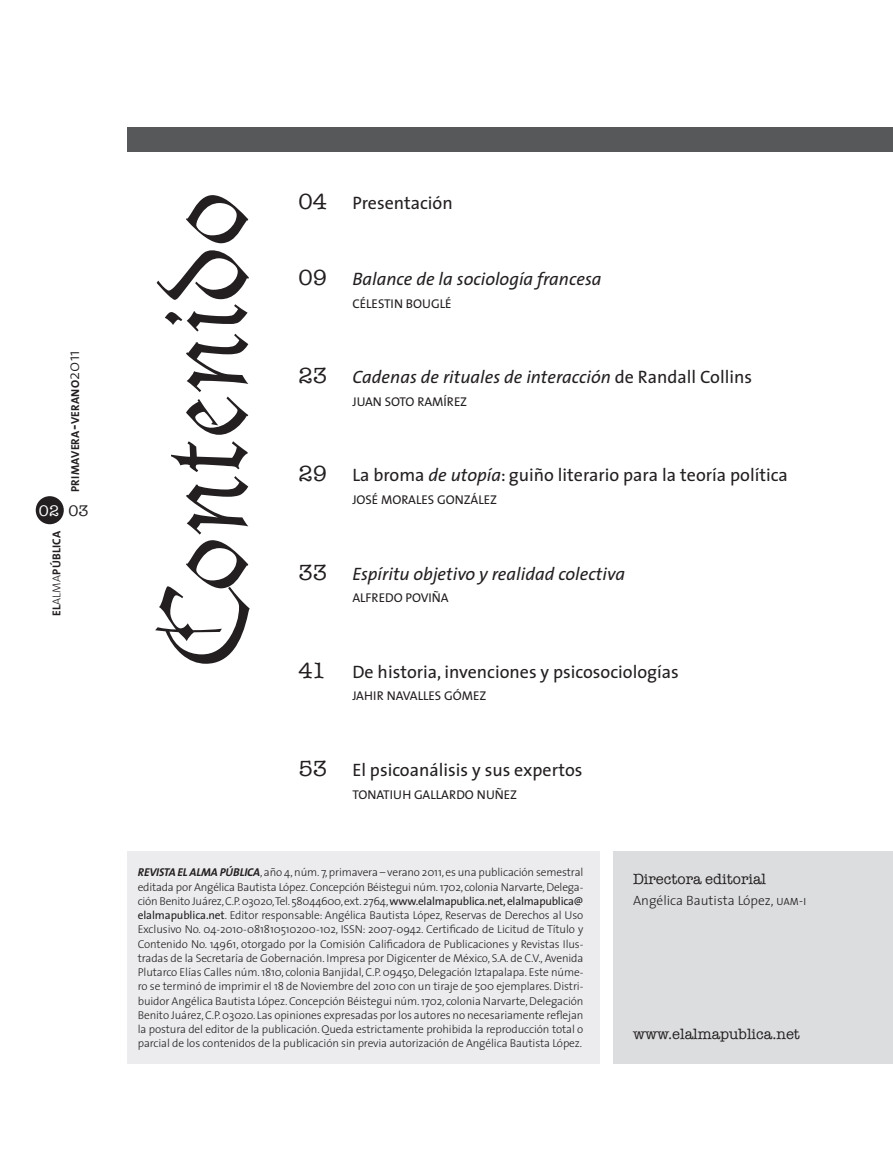
<style>
.page{position:relative;width:893px;height:1170px;background:#fff}
.page>*{position:absolute;margin:0;border:0;box-sizing:border-box;transform-origin:0 0}
.t1{font:120px "Casual SSK";letter-spacing:.025em;color:#231f20}
.t2{font:22.5px "American Typewriter";color:#231f20}
.t3{font:18px "The Sans";color:#231f20}
.t4{font:italic 18px "The Sans";color:#231f20}
.t5{font:15.75px "American Typewriter";color:#fff}
.t6{font:15px "American Typewriter";color:#231f20}
.t7{font:300 13.5px "The Sans";color:#231f20}
.t8{font:12.75px "The Sans Caps";color:#231f20}
.t9{font:700 11.55px "The Sans";letter-spacing:.02em;color:#231f20}
.t10{font:300 11.4px/14.2px "The Sans";letter-spacing:-.01em;color:#231f20;text-align:justify}
.s1{font-size:16.5px}
.s2{font-weight:300;font-size:16.5px}
.s3{color:#231f20}
.s4{font-weight:300}
.s5{font-family:"American Typewriter";font-style:normal;font-size:22.5px}
.s6{font-style:normal}
.s7{font-style:italic}
.s8{font-weight:700;font-style:italic}
.s9{font-weight:400}
.s10{font-family:"The Sans Light Caps";font-weight:400}
</style>
<div class="page">
<div style="left:36px;top:496px;width:28px;height:28px;background:#231f20;border-radius:50%"></div>
<div style="left:613px;top:850px;width:280px;height:213px;background:#dcdddf"></div>
<div style="left:128px;top:850px;width:472px;height:213px;background:#ececee"></div>
<div style="left:128px;top:128px;width:765px;height:24px;background:#57585a"></div>
<p class="t9" style="left:66px;top:492px;width:143px;rotate:-90deg">primavera<span class="s1">-</span>verano<span class="s2">2011</span></p>
<h3 class="t5" style="left:39px;top:501px;width:51px">02 <span class="s3">03</span></h3>
<p class="t9" style="left:47px;top:616px;width:87px;rotate:-90deg">el<span class="s4">alma</span>pública</p>
<h1 class="t1" style="left:132px;top:665px;width:473px;rotate:-90deg">Contenido</h1>
<h2 class="t2" style="left:298px;top:189px;width:30px">04</h2>
<h3 class="t3" style="left:352px;top:188px;width:102px">Presentación</h3>
<h3 class="t4" style="left:298px;top:264px;width:305px"><span class="s5">09</span> Balance de la sociología francesa</h3>
<p class="t8" style="left:352px;top:292px;width:101px">CÉLESTIN BOUGLÉ</p>
<h3 class="t4" style="left:298px;top:362px;width:455px"><span class="s5">23</span> Cadenas de rituales de interacción <span class="s6">de Randall Collins</span></h3>
<p class="t8" style="left:352px;top:391px;width:116px">JUAN SOTO RAMÍREZ</p>
<h2 class="t2" style="left:298px;top:461px;width:30px">29</h2>
<h3 class="t3" style="left:352px;top:460px;width:437px">La broma <span class="s7">de utopía</span>: guiño literario para la teoría política</h3>
<p class="t8" style="left:352px;top:489px;width:146px">JOSÉ MORALES GONZÁLEZ</p>
<h3 class="t4" style="left:298px;top:558px;width:328px"><span class="s5">33</span> Espíritu objetivo y realidad colectiva</h3>
<p class="t8" style="left:352px;top:587px;width:98px">ALFREDO POVIÑA</p>
<h2 class="t2" style="left:298px;top:657px;width:29px">41</h2>
<h3 class="t3" style="left:352px;top:656px;width:328px">De historia, invenciones y psicosociologías</h3>
<p class="t8" style="left:352px;top:685px;width:135px">JAHIR NAVALLES GÓMEZ</p>
<h2 class="t2" style="left:298px;top:755px;width:30px">53</h2>
<h3 class="t3" style="left:352px;top:755px;width:232px">El psicoanálisis y sus expertos</h3>
<p class="t8" style="left:352px;top:783px;width:166px">TONATIUH GALLARDO NUÑEZ</p>
<p class="t10" style="left:138px;top:864px;width:447px"><span class="s8">REVISTA EL ALMA PÚBLICA</span>, año 4, núm. 7, primavera – verano 2011, es una publicación semestral editada por Angélica Bautista López. Concepción Béistegui núm. 1702, colonia Narvarte, Delega&shy;ción Benito Juárez, C.P. 03020, Tel. 58044600, ext. 2764, <span class="s9">www.elalmapublica.net, elalmapublica@ elalmapublica.net</span>. Editor responsable: Angélica Bautista López, Reservas de Derechos al Uso Exclusivo No. 04-2010-081810510200-102, ISSN: 2007-0942. Certificado de Licitud de Título y Contenido No. 14961, otorgado por la Comisión Calificadora de Publicaciones y Revistas Ilus&shy;tradas de la Secretaría de Gobernación. Impresa por Digicenter de México, S.A. de C.V., Avenida Plutarco Elías Calles núm. 1810, colonia Banjidal, C.P. 09450, Delegación Iztapalapa. Este núme&shy;ro se terminó de imprimir el 18 de Noviembre del 2010 con un tiraje de 500 ejemplares. Distri&shy;buidor Angélica Bautista López. Concepción Béistegui núm. 1702, colonia Narvarte, Delegación Benito Juárez, C.P. 03020. Las opiniones expresadas por los autores no necesariamente reflejan la postura del editor de la publicación. Queda estrictamente prohibida la reproducción total o parcial de los contenidos de la publicación sin previa autorización de Angélica Bautista López.</p>
<h3 class="t6" style="left:633px;top:870px;width:135px">Directora editorial</h3>
<p class="t7" style="left:633px;top:889px;width:175px">Angélica Bautista López, <span class="s10">uam-i</span></p>
<h3 class="t6" style="left:633px;top:1024px;width:168px">www.elalmapublica.net</h3>
</div>
